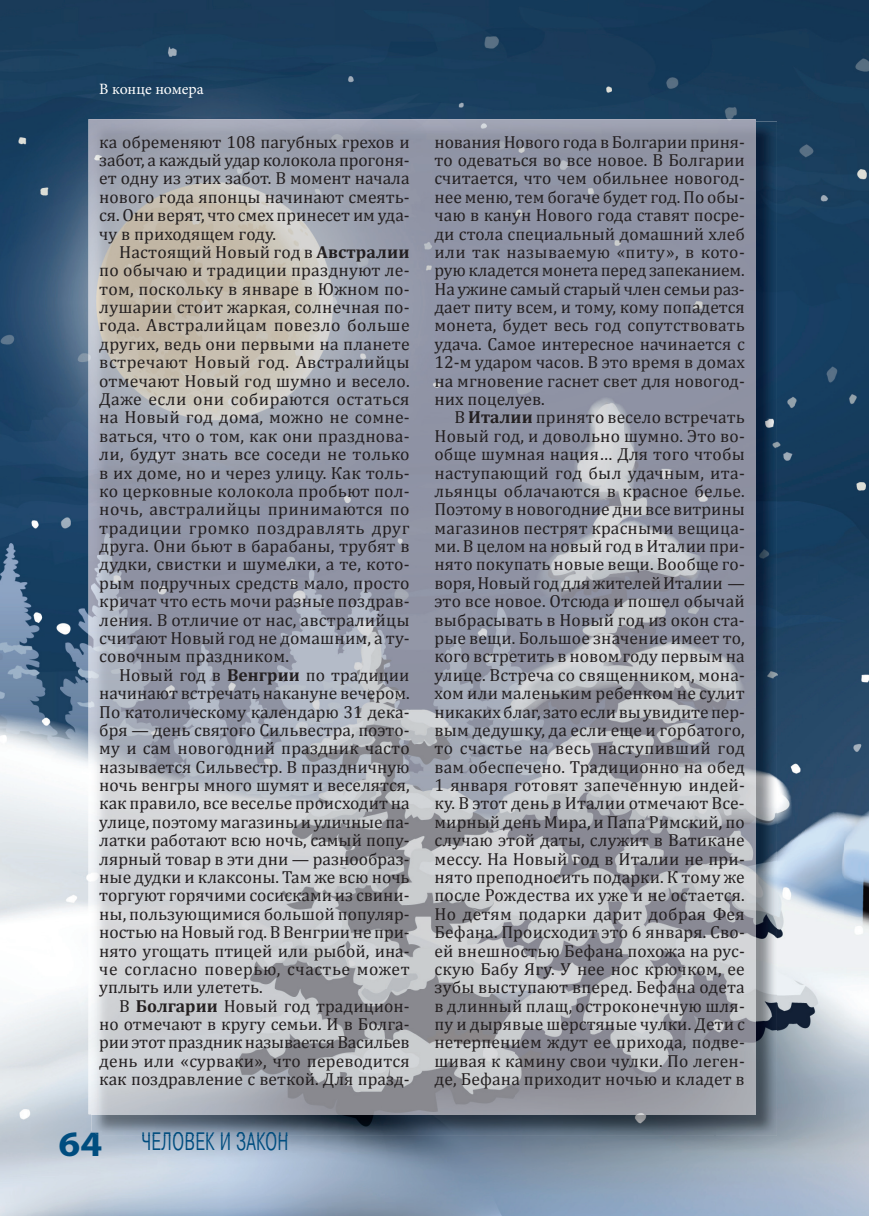
<style>
.page{position:relative;width:869px;height:1216px;background:#fff}
.page>*{position:absolute;margin:0;border:0;box-sizing:border-box;transform-origin:0 0}
.t1{font:700 35.88px "Myriad Pro";color:#004d7f;scale:1.1 1}
.t2{font:300 25.2px "Pragmatica Cond";letter-spacing:.01em;color:#004c7d;scale:.8 1}
.t3{font:17.5px/18.4px "Cambria";color:#231f20;text-align:justify}
.t4{font:15.75px "Minion Pro";letter-spacing:-.005em;color:#fff}
.s1{font-weight:700}
</style>
<div class="page">
<img style="left:0;top:0;width:868px;height:1215px">
<img style="left:715px;top:121px;width:61px;height:1014px">
<img style="left:92px;top:1114px;width:623px;height:21px">
<svg style="left:92px;top:1131px;width:9px;height:4px"></svg>
<img style="left:142px;top:1132px;width:145px;height:3px">
<img style="left:88px;top:119px;width:667px;height:61px">
<img style="left:88px;top:180px;width:4px;height:934px">
<img style="left:92px;top:121px;width:663px;height:993px">
<p class="t4" style="left:99px;top:79px;width:106px">В конце номера</p>
<p class="t3" style="left:99px;top:132px;width:312px">ка обременяют 108 пагубных грехов и забот, а каждый удар колокола прогоня&shy;ет одну из этих забот. В момент начала нового года японцы начинают смеять&shy;ся. Они верят, что смех принесет им уда&shy;чу в приходящем году.</p>
<p class="t3" style="left:99px;top:242px;width:312px;text-indent:20px">Настоящий Новый год в <span class="s1">Австралии </span>по обычаю и традиции празднуют ле&shy;том, поскольку в январе в Южном по&shy;лушарии стоит жаркая, солнечная по&shy;года. Австралийцам повезло больше других, ведь они первыми на планете встречают Новый год. Австралийцы отмечают Новый год шумно и весело.<br>Даже если они собираются остаться на Новый год дома, можно не сомне&shy;ваться, что о том, как они празднова&shy;ли, будут знать все соседи не только в их доме, но и через улицу. Как толь&shy;ко церковные колокола пробьют пол&shy;ночь, австралийцы принимаются по традиции громко поздравлять друг друга. Они бьют в барабаны, трубят в дудки, свистки и шумелки, а те, кото&shy;рым подручных средств мало, просто кричат что есть мочи разные поздрав&shy;ления. В отличие от нас, австралийцы считают Новый год не домашним, а ту&shy;совочным праздником.</p>
<p class="t3" style="left:99px;top:665px;width:312px;text-indent:20px">Новый год в <span class="s1">Венгрии</span> по традиции начинают встречать накануне вечером.<br>По католическому календарю 31 дека&shy;бря — день святого Сильвестра, поэто&shy;му и сам новогодний праздник часто называется Сильвестр. В праздничную ночь венгры много шумят и веселятся, как правило, все веселье происходит на улице, поэтому магазины и уличные па&shy;латки работают всю ночь, самый попу&shy;лярный товар в эти дни — разнообраз&shy;ные дудки и клаксоны. Там же всю ночь торгуют горячими сосисками из свини&shy;ны, пользующимися большой популяр&shy;ностью на Новый год. В Венгрии не при&shy;нято угощать птицей или рыбой, ина&shy;че согласно поверью, счастье может уплыть или улететь.</p>
<p class="t3" style="left:99px;top:996px;width:312px;text-indent:20px">В <span class="s1">Болгарии</span> Новый год традицион&shy;но отмечают в кругу семьи. И в Болга&shy;рии этот праздник называется Васильев день или «сурваки», что переводится как поздравление с веткой. Для празд-</p>
<h1 class="t1" style="left:59px;top:1122px;width:41px">64</h1>
<h2 class="t2" style="left:141px;top:1126px;width:185px">ЧЕЛОВЕК И ЗАКОН</h2>
<p class="t3" style="left:434px;top:132px;width:312px">нования Нового года в Болгарии приня&shy;то одеваться во все новое. В Болгарии считается, что чем обильнее новогод&shy;нее меню, тем богаче будет год. По обы&shy;чаю в канун Нового года ставят посре&shy;ди стола специальный домашний хлеб или так называемую «питу», в кото&shy;рую кладется монета перед запеканием.<br>На ужине самый старый член семьи раз&shy;дает питу всем, и тому, кому попадется монета, будет весь год сопутствовать удача. Самое интересное начинается с 12-м ударом часов. В это время в домах на мгновение гаснет свет для новогод&shy;них поцелуев.</p>
<p class="t3" style="left:434px;top:408px;width:312px;text-indent:20px">В <span class="s1">Италии</span> принято весело встречать Новый год, и довольно шумно. Это во&shy;обще шумная нация… Для того чтобы наступающий год был удачным, ита&shy;льянцы облачаются в красное белье.<br>Поэтому в новогодние дни все витрины магазинов пестрят красными вещица&shy;ми. В целом на новый год в Италии при&shy;нято покупать новые вещи. Вообще го&shy;воря, Новый год для жителей Италии — это все новое. Отсюда и пошел обычай выбрасывать в Новый год из окон ста&shy;рые вещи. Большое значение имеет то, кого встретить в новом году первым на улице. Встреча со священником, мона&shy;хом или маленьким ребенком не сулит никаких благ, зато если вы увидите пер&shy;вым дедушку, да если еще и горбатого, то счастье на весь наступивший год вам обеспечено. Традиционно на обед 1 января готовят запеченную индей&shy;ку. В этот день в Италии отмечают Все&shy;мирный день Мира, и Папа Римский, по случаю этой даты, служит в Ватикане мессу. На Новый год в Италии не при&shy;нято преподносить подарки. К тому же после Рождества их уже и не остается.<br>Но детям подарки дарит добрая Фея Бефана. Происходит это 6 января. Сво&shy;ей внешностью Бефана похожа на рус&shy;скую Бабу Ягу. У нее нос крючком, ее зубы выступают вперед. Бефана одета в длинный плащ, остроконечную шля&shy;пу и дырявые шерстяные чулки. Дети с нетерпением ждут ее прихода, подве&shy;шивая к камину свои чулки. По леген&shy;де, Бефана приходит ночью и кладет в</p>
</div>
